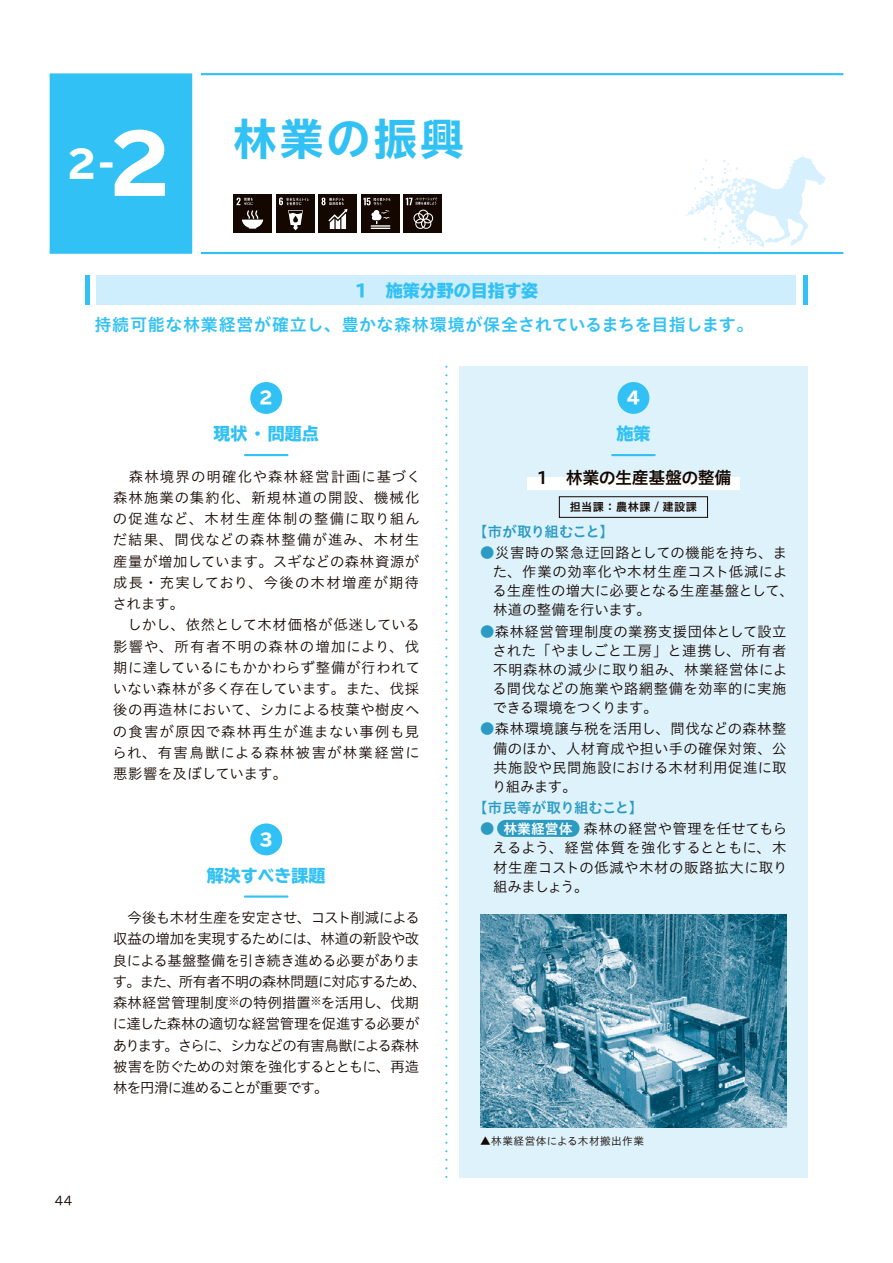
<style>
.page{position:relative;width:893px;height:1263px;background:#fff}
.page>*{position:absolute;margin:0;border:0;box-sizing:border-box;transform-origin:0 0}
.t1{font:700 expanded 42.45px "TBUD Go Std";letter-spacing:.1em;color:#32c1f4}
.t2{font:800 37.2px "TBUD Go Std";color:#fff}
.t3{font:16.95px "Hiragino UD Sans Std N W6";letter-spacing:.03em;color:#32c1f4}
.t4{font:800 16.95px "TBUD Go Std";color:#32c1f4}
.t5{font:16.95px "Hiragino UD Sans Std N W6";letter-spacing:-.025em;color:#140700}
.t6{font:800 16.95px "TBUD Go Std";color:#fff}
.t7{font:14.4px/19.2px "Hiragino UD Sans Std N W3";letter-spacing:.01em;color:#140700;text-align:justify}
.t8{font:14.4px/21.3px "Hiragino UD Sans Std N W3";letter-spacing:.06em;color:#140700}
.t9{font:14.4px/21.3px "Hiragino UD Sans Std N W3";letter-spacing:-.03em;color:#140700}
.t10{font:14.4px "Hiragino UD Sans Std N W6";letter-spacing:.005em;color:#2b9bc3}
.t11{font:14.4px "Hiragino UD Sans Std N W6";letter-spacing:-.04em;color:#2b9bc3}
.t12{font:13.8px "Hiragino UD Sans Std N W6";color:#fff}
.t13{font:11.7px "TBUD Go Std";color:#140700}
.t14{font:11.1px "Hiragino UD Sans Std N W6";letter-spacing:.05em;color:#140700}
.t15{font:10.65px "Hiragino UD Sans Std N W3";letter-spacing:.05em;color:#140700}
.s1{font-size:79.65px}
.s2{color:#2b9bc3}
</style>
<div class="page">
<svg style="left:685px;top:155px;width:141px;height:97px"></svg>
<div style="left:50px;top:73px;width:142px;height:181px;background:#32c1f4;border:2px solid #32c1f4"></div>
<hr style="left:201px;top:73px;width:642px;height:2px;background:#32c1f4">
<hr style="left:201px;top:252px;width:642px;height:2px;background:#32c1f4">
<div style="left:96px;top:275px;width:700px;height:30px;background:#ceedfd"></div>
<div style="left:85px;top:275px;width:5px;height:30px;background:#32c1f4"></div>
<div style="left:803px;top:275px;width:5px;height:30px;background:#32c1f4"></div>
<svg style="left:445px;top:375px;width:2px;height:803px"></svg>
<div style="left:250px;top:382px;width:32px;height:32px;background:#32c1f4;border-radius:50%"></div>
<hr style="left:245px;top:454px;width:42px;height:2px;background:#32c1f4">
<div style="left:459px;top:367px;width:349px;height:811px;background:#def2fc"></div>
<div style="left:617px;top:382px;width:32px;height:32px;background:#32c1f4;border-radius:50%"></div>
<hr style="left:612px;top:454px;width:43px;height:2px;background:#32c1f4">
<div style="left:527px;top:477px;width:213px;height:13px;background:#fff"></div>
<div style="left:559px;top:496px;width:149px;height:22px;border:1px solid #140700"></div>
<div style="left:250px;top:823px;width:32px;height:32px;background:#32c1f4;border-radius:50%"></div>
<hr style="left:245px;top:895px;width:42px;height:3px;background:#32c1f4">
<img style="left:480px;top:915px;width:307px;height:212px">
<div style="left:234px;top:195px;width:38px;height:38px;background:#140700"></div>
<svg style="left:237px;top:198px;width:26px;height:31px"></svg>
<div style="left:319px;top:195px;width:38px;height:38px;background:#140700"></div>
<svg style="left:321px;top:198px;width:26px;height:31px"></svg>
<div style="left:276px;top:195px;width:38px;height:38px;background:#140700"></div>
<svg style="left:279px;top:198px;width:30px;height:32px"></svg>
<div style="left:361px;top:195px;width:39px;height:38px;background:#140700"></div>
<svg style="left:363px;top:198px;width:27px;height:31px"></svg>
<div style="left:404px;top:195px;width:38px;height:38px;background:#140700"></div>
<svg style="left:406px;top:197px;width:31px;height:32px"></svg>
<div style="left:497px;top:820px;width:82px;height:17px;background:#2b9bc3;border-radius:9px"></div>
<h2 class="t2" style="left:67px;top:143px;width:108px">2-<span class="s1">2</span></h2>
<h1 class="t1" style="left:234px;top:115px;width:231px">林業の振興</h1>
<p class="t4" style="left:355px;top:281px;width:185px">1　施策分野の目指す姿</p>
<p class="t3" style="left:94px;top:312px;width:661px">持続可能な林業経営が確立し、豊かな森林環境が保全されているまちを目指します。</p>
<p class="t6" style="left:259px;top:389px;width:15px">2</p>
<p class="t4" style="left:213px;top:425px;width:107px">現状・問題点</p>
<p class="t6" style="left:626px;top:389px;width:15px">4</p>
<p class="t4" style="left:616px;top:425px;width:36px">施策</p>
<p class="t8" style="left:112px;top:465px;width:310px">　森林境界の明確化や森林経営計画に基づく森林施業の集約化、新規林道の開設、機械化の促進など、木材生産体制の整備に取り組んだ結果、間伐などの森林整備が進み、木材生産量が増加しています。スギなどの森林資源が成長・充実しており、今後の木材増産が期待されます。<br>　しかし、依然として木材価格が低迷している影響や、所有者不明の森林の増加により、伐期に達しているにもかかわらず整備が行われていない森林が多く存在しています。また、伐採後の再造林において、シカによる枝葉や樹皮への食害が原因で森林再生が進まない事例も見られ、有害鳥獣による森林被害が林業経営に悪影響を及ぼしています。</p>
<p class="t5" style="left:534px;top:464px;width:199px">１　林業の生産基盤の整備</p>
<p class="t14" style="left:570px;top:499px;width:129px">担当課：農林課 / 建設課</p>
<p class="t11" style="left:473px;top:520px;width:142px">【市が取り組むこと】</p>
<p class="t7" style="left:492px;top:542px;width:303px;text-align:left;text-indent:-12px"><span class="s2">●</span>災害時の緊急迂回路としての機能を持ち、また、作業の効率化や木材生産コスト低減による生産性の増大に必要となる生産基盤として、林道の整備を行います。</p>
<p class="t7" style="left:492px;top:621px;width:296px;text-indent:-12px"><span class="s2">●</span>森林経営管理制度の業務支援団体として設立された「やましごと工房」と連携し、所有者不明森林の減少に取り組み、林業経営体による間伐などの施業や路網整備を効率的に実施できる環境をつくります。</p>
<p class="t7" style="left:492px;top:718px;width:296px;text-indent:-12px"><span class="s2">●</span>森林環境譲与税を活用し、間伐などの森林整備のほか、人材育成や担い手の確保対策、公共施設や民間施設における木材利用促進に取り組みます。</p>
<p class="t10" style="left:473px;top:796px;width:171px">【市民等が取り組むこと】</p>
<p class="t7" style="left:493px;top:818px;width:296px;text-indent:-12px"><span class="s2">●</span>　　　　　　森林の経営や管理を任せてもらえるよう、経営体質を強化するとともに、木材生産コストの低減や木材の販路拡大に取り組みましょう。</p>
<p class="t12" style="left:503px;top:818px;width:71px">林業経営体</p>
<p class="t6" style="left:259px;top:830px;width:15px">3</p>
<p class="t4" style="left:207px;top:866px;width:120px">解決すべき課題</p>
<p class="t13" style="left:55px;top:1191px;width:19px">44</p>
<p class="t9" style="left:113px;top:906px;width:315px">　今後も木材生産を安定させ、コスト削減による収益の増加を実現するためには、林道の新設や改良による基盤整備を引き続き進める必要があります。また、所有者不明の森林問題に対応するため、森林経営管理制度<sup>※</sup>の特例措置<sup>※</sup>を活用し、伐期に達した森林の適切な経営管理を促進する必要があります。さらに、シカなどの有害鳥獣による森林被害を防ぐための対策を強化するとともに、再造林を円滑に進めることが重要です。</p>
<p class="t15" style="left:480px;top:1133px;width:165px">▲林業経営体による木材搬出作業</p>
</div>
